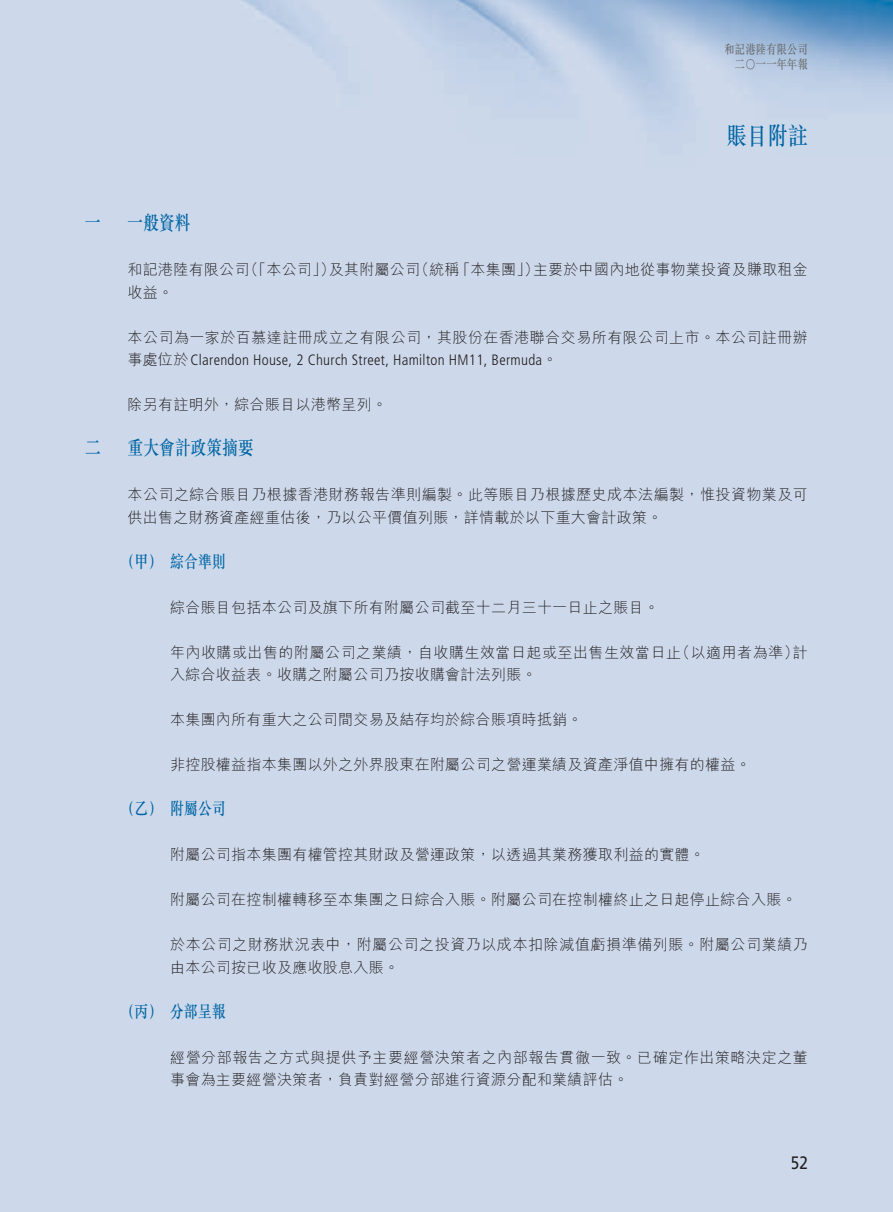
<style>
.page{position:relative;width:893px;height:1212px;background:#cdd9eb}
.page>*{position:absolute;margin:0;border:0;box-sizing:border-box;transform-origin:0 0}
.t1{font:24.75px "M Sung HK Medium B5 pc H";color:#0065a4;scale:.8 1}
.t2{font:19.5px "M Sung HK Medium B5 pc H";letter-spacing:.015em;color:#0065a4;scale:.8 1}
.t3{font:18px "Frutiger";color:#231f20;scale:.85 1}
.t4{font:17.25px "M Sung HK Medium B5 pc H";letter-spacing:.015em;color:#0065a4;scale:.8 1}
.t5{font:15px/22.5px "M Hei HK Light B5 pc H";letter-spacing:.02em;color:#231f20}
.t6{font:15px/22.5px "M Hei HK Light B5 pc H";letter-spacing:.04em;color:#231f20}
.t7{font:300 condensed 15px "Frutiger";letter-spacing:.02em;color:#231f20}
.t8{font:12.75px/15px "M Sung HK Medium B5 pc H";letter-spacing:.025em;color:#6d6e70;text-align:right;scale:.8 1}
.s1{font-family:"M Hei HK Light B5 pc H";font-weight:400;font-stretch:normal}
</style>
<div class="page">
<img style="left:243px;top:0;width:650px;height:123px">
<p class="t8" style="left:724px;top:43px;width:106px">和記港陸有限公司二○一一年年報</p>
<h1 class="t1" style="left:727px;top:126px;width:102px">賬目附註</h1>
<h2 class="t2" style="left:85px;top:215px;width:21px">一</h2>
<h2 class="t2" style="left:128px;top:215px;width:80px">一般資料</h2>
<p class="t5" style="left:128px;top:260px;width:682px">和記港陸有限公司（「本公司」）及其附屬公司（統稱「本集團」）主要於中國內地從事物業投資及賺取租金收益。</p>
<p class="t5" style="left:128px;top:328px;width:682px">本公司為一家於百慕達註冊成立之有限公司，其股份在香港聯合交易所有限公司上市。本公司註冊辦</p>
<p class="t7" style="left:128px;top:354px;width:431px"><span class="s1">事處位於</span>Clarendon House, 2 Church Street, Hamilton HM11, Bermuda<span class="s1">。</span></p>
<p class="t5" style="left:128px;top:395px;width:261px">除另有註明外，綜合賬目以港幣呈列。</p>
<h2 class="t2" style="left:85px;top:440px;width:21px">二</h2>
<h2 class="t2" style="left:128px;top:440px;width:159px">重大會計政策摘要</h2>
<p class="t5" style="left:128px;top:485px;width:682px">本公司之綜合賬目乃根據香港財務報告準則編製。此等賬目乃根據歷史成本法編製，惟投資物業及可供出售之財務資產經重估後，乃以公平價值列賬，詳情載於以下重大會計政策。</p>
<p class="t4" style="left:121px;top:555px;width:133px">（甲）綜合準則</p>
<p class="t5" style="left:170px;top:598px;width:490px">綜合賬目包括本公司及旗下所有附屬公司截至十二月三十一日止之賬目。</p>
<p class="t5" style="left:170px;top:643px;width:639px">年內收購或出售的附屬公司之業績，自收購生效當日起或至出售生效當日止（以適用者為準）計入綜合收益表。收購之附屬公司乃按收購會計法列賬。</p>
<p class="t5" style="left:170px;top:710px;width:414px">本集團內所有重大之公司間交易及結存均於綜合賬項時抵銷。</p>
<p class="t5" style="left:170px;top:755px;width:582px">非控股權益指本集團以外之外界股東在附屬公司之營運業績及資產淨值中擁有的權益。</p>
<p class="t4" style="left:121px;top:802px;width:133px">（乙）附屬公司</p>
<p class="t5" style="left:170px;top:845px;width:536px">附屬公司指本集團有權管控其財政及營運政策，以透過其業務獲取利益的實體。</p>
<p class="t5" style="left:170px;top:890px;width:628px">附屬公司在控制權轉移至本集團之日綜合入賬。附屬公司在控制權終止之日起停止綜合入賬。</p>
<p class="t6" style="left:170px;top:935px;width:639px">於本公司之財務狀況表中，附屬公司之投資乃以成本扣除減值虧損準備列賬。附屬公司業績乃由本公司按已收及應收股息入賬。</p>
<p class="t4" style="left:121px;top:1005px;width:133px">（丙）分部呈報</p>
<p class="t6" style="left:170px;top:1048px;width:639px">經營分部報告之方式與提供予主要經營決策者之內部報告貫徹一致。已確定作出策略決定之董事會為主要經營決策者，負責對經營分部進行資源分配和業績評估。</p>
<p class="t3" style="left:791px;top:1156px;width:22px">52</p>
</div>
